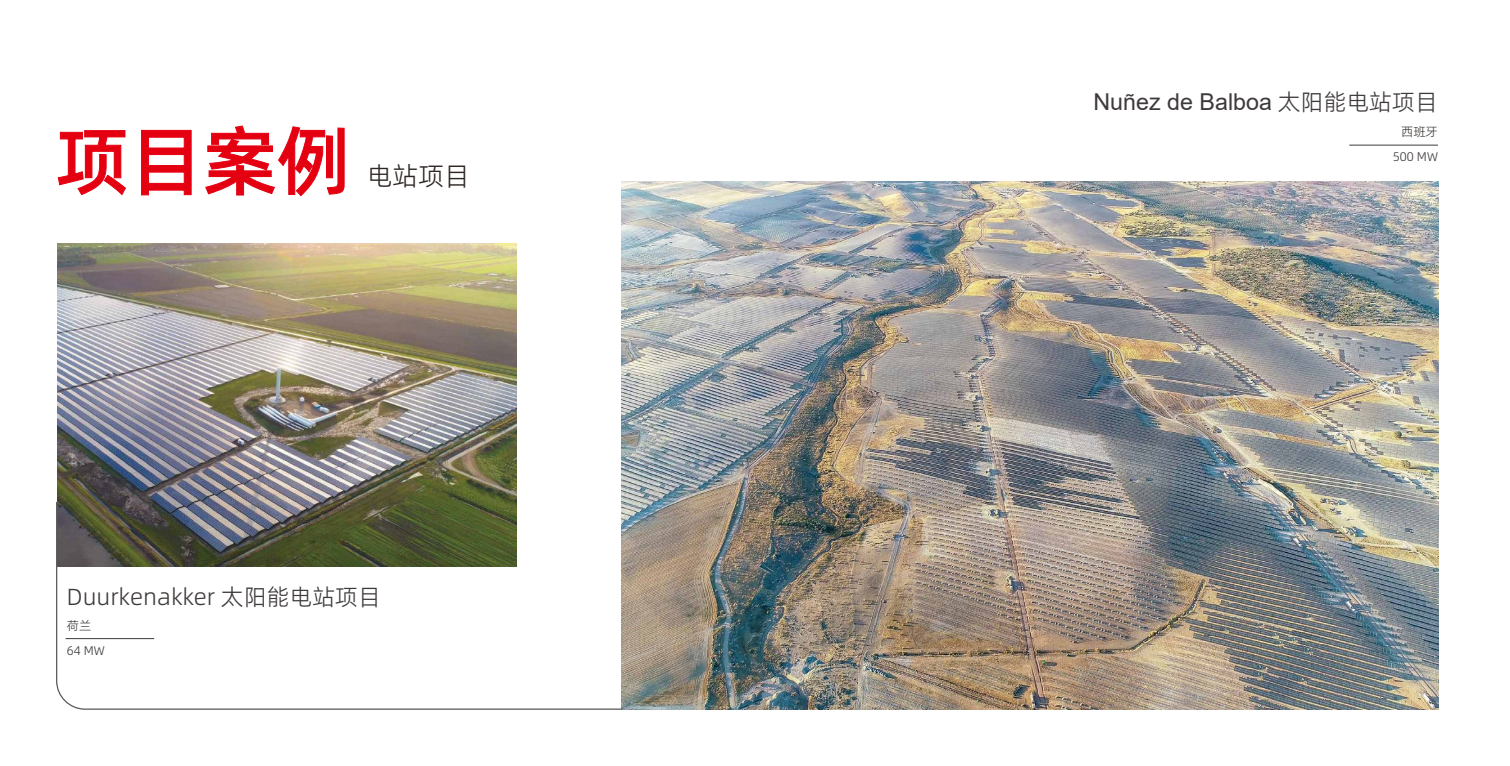
<style>
.page{position:relative;width:1510px;height:766px;background:#fff}
.page>*{position:absolute;margin:0;border:0;box-sizing:border-box;transform-origin:0 0}
.t1{font:75px "Alibaba Pu Hui Ti 2 65 Medium";color:#e50011}
.t2{font:26.25px "Alibaba Pu Hui Ti 2 45 Light";color:#2e2724}
.t3{font:23.25px "Arial";color:#3e3a39}
.t4{font:23.25px "Alibaba Pu Hui Ti 2 45 Light";color:#3e3a39}
.t5{font:12.5px/25px "Alibaba Pu Hui Ti 2 45 Light";color:#3e3a39}
.s1{font-family:"Alibaba Pu Hui Ti 2 45 Light"}
</style>
<div class="page">
<svg style="left:58px;top:130px;width:68px;height:65px"></svg>
<svg style="left:141px;top:130px;width:51px;height:65px"></svg>
<svg style="left:205px;top:125px;width:140px;height:71px"></svg>
<img style="left:57px;top:244px;width:459px;height:257px">
<svg style="left:56px;top:501px;width:565px;height:208px"></svg>
<hr style="left:1349px;top:145px;width:88px;height:1px;background:#3e3a39">
<img style="left:621px;top:181px;width:817px;height:528px">
<h1 class="t1" style="left:56px;top:103px;width:297px">项目案例</h1>
<p class="t2" style="left:367px;top:156px;width:105px">电站项目</p>
<p class="t4" style="left:67px;top:579px;width:316px">Duurkenakker 太阳能电站项目</p>
<p class="t5" style="left:67px;top:612px;width:40px">荷兰<br>64 MW</p>
<p class="t3" style="left:1093px;top:85px;width:346px">Nuñez de Balboa <span class="s1">太阳能电站项目</span></p>
<p class="t5" style="left:1392px;top:118px;width:47px;text-align:right">西班牙<br>500 MW</p>
</div>
